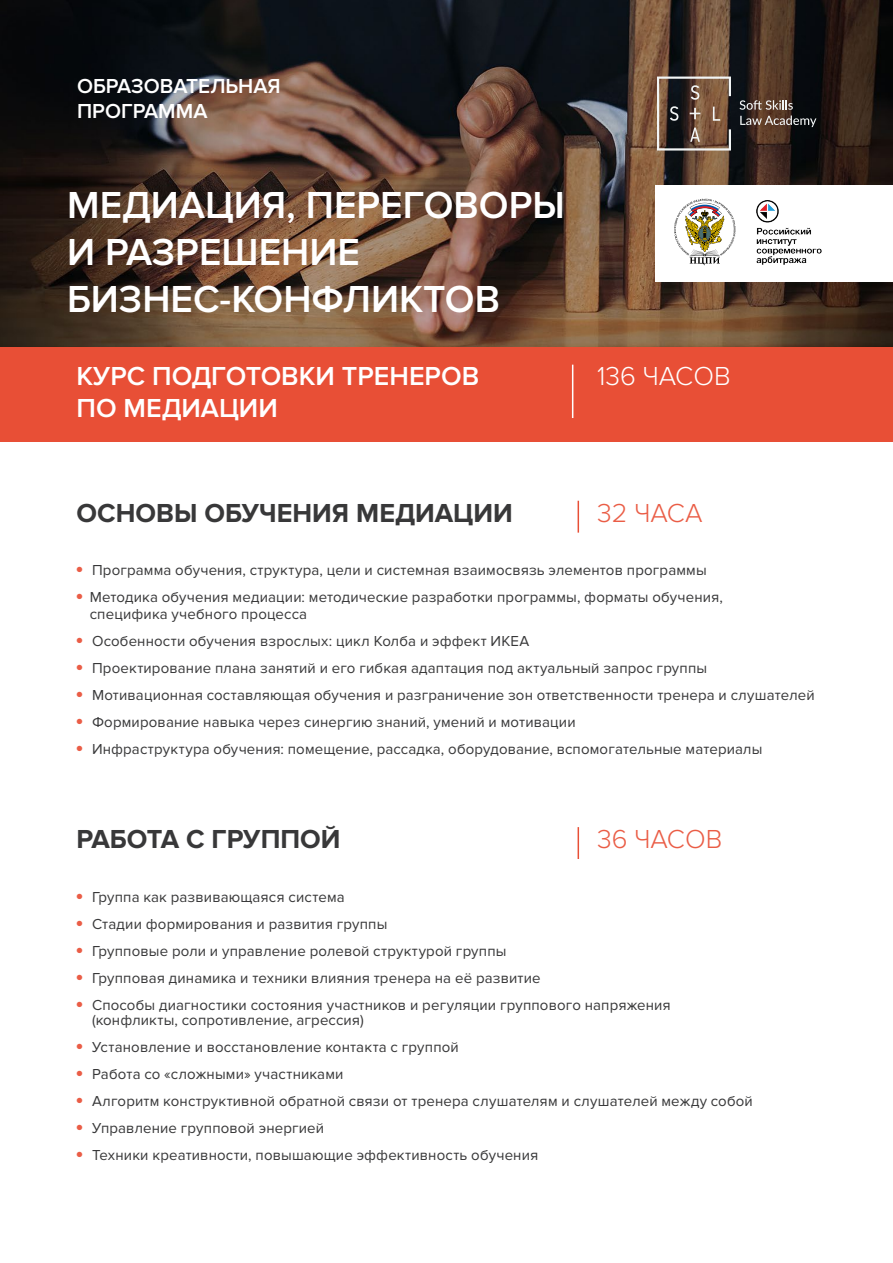
<style>
.page{position:relative;width:893px;height:1263px;background:#fff}
.page>*{position:absolute;margin:0;border:0;box-sizing:border-box;transform-origin:0 0}
.t1{font:600 39px/46.8px "Proxima Nova";color:#fff}
.t2{font:700 27px "Proxima Nova";color:#383839}
.t3{font:600 27px/32.4px "Proxima Nova";color:#fff}
.t4{font:300 27px "Proxima Nova";color:#ea5d46}
.t5{font:300 27px "Proxima Nova";color:#fff}
.t6{font:600 21px/25.2px "Proxima Nova";color:#fff}
.t7{font:15px/16.5px "Proxima Nova";letter-spacing:.01em;color:#383839}
</style>
<div class="page">
<img style="left:0;top:0;width:893px;height:348px">
<div style="left:656px;top:186px;width:237px;height:96px;background:#fff"></div>
<svg style="left:739px;top:100px;width:54px;height:10px"></svg>
<svg style="left:740px;top:116px;width:76px;height:11px"></svg>
<svg style="left:657px;top:77px;width:74px;height:74px"></svg>
<img style="left:757px;top:201px;width:64px;height:64px">
<svg style="left:674px;top:199px;width:62px;height:66px"></svg>
<div style="left:0;top:348px;width:893px;height:94px;background:#e84f36"></div>
<hr style="left:578px;top:501px;width:1px;height:32px;background:#e84f36">
<hr style="left:578px;top:827px;width:1px;height:32px;background:#e84f36">
<hr style="left:572px;top:365px;width:1px;height:53px;background:#fff">
<h3 class="t6" style="left:77px;top:74px;width:205px">ОБРАЗОВАТЕЛЬНАЯ<br>ПРОГРАММА</h3>
<h1 class="t1" style="left:67px;top:183px;width:499px">МЕДИАЦИЯ, ПЕРЕГОВОРЫ<br>И РАЗРЕШЕНИЕ<br>БИЗНЕС-КОНФЛИКТОВ</h1>
<h2 class="t3" style="left:77px;top:360px;width:404px">КУРС ПОДГОТОВКИ ТРЕНЕРОВ<br>ПО МЕДИАЦИИ</h2>
<h2 class="t5" style="left:597px;top:360px;width:135px">136 ЧАСОВ</h2>
<h2 class="t2" style="left:77px;top:497px;width:438px">ОСНОВЫ ОБУЧЕНИЯ МЕДИАЦИИ</h2>
<h2 class="t4" style="left:597px;top:498px;width:107px">32 ЧАСА</h2>
<p class="t7" style="left:77px;top:562px;width:632px"><sup>●</sup> Программа обучения, структура, цели и системная взаимосвязь элементов программы</p>
<p class="t7" style="left:90px;top:589px;width:635px;text-indent:-13px"><sup>●</sup> Методика обучения медиации: методические разработки программы, форматы обучения, специфика учебного процесса</p>
<p class="t7" style="left:77px;top:633px;width:454px"><sup>●</sup> Особенности обучения взрослых: цикл Колба и эффект ИКЕА</p>
<p class="t7" style="left:77px;top:660px;width:632px"><sup>●</sup> Проектирование плана занятий и его гибкая адаптация под актуальный запрос группы</p>
<p class="t7" style="left:77px;top:687px;width:740px"><sup>●</sup> Мотивационная составляющая обучения и разграничение зон ответственности тренера и слушателей</p>
<p class="t7" style="left:77px;top:714px;width:501px"><sup>●</sup> Формирование навыка через синергию знаний, умений и мотивации</p>
<p class="t7" style="left:77px;top:741px;width:687px"><sup>●</sup> Инфраструктура обучения: помещение, рассадка, оборудование, вспомогательные материалы</p>
<h2 class="t2" style="left:77px;top:824px;width:265px">РАБОТА С ГРУППОЙ</h2>
<h2 class="t4" style="left:597px;top:824px;width:127px">36 ЧАСОВ</h2>
<p class="t7" style="left:77px;top:889px;width:270px"><sup>●</sup> Группа как развивающаяся система</p>
<p class="t7" style="left:77px;top:916px;width:312px"><sup>●</sup> Стадии формирования и развития группы</p>
<p class="t7" style="left:77px;top:943px;width:431px"><sup>●</sup> Групповые роли и управление ролевой структурой группы</p>
<p class="t7" style="left:77px;top:970px;width:466px"><sup>●</sup> Групповая динамика и техники влияния тренера на её развитие</p>
<p class="t7" style="left:92px;top:997px;width:580px;line-height:15px;text-indent:-16px"><sup>●</sup> Способы диагностики состояния участников и регуляции группового напряжения (конфликты, сопротивление, агрессия)</p>
<p class="t7" style="left:77px;top:1039px;width:384px"><sup>●</sup> Установление и восстановление контакта с группой</p>
<p class="t7" style="left:77px;top:1066px;width:268px"><sup>●</sup> Работа со «сложными» участниками</p>
<p class="t7" style="left:77px;top:1093px;width:678px"><sup>●</sup> Алгоритм конструктивной обратной связи от тренера слушателям и слушателей между собой</p>
<p class="t7" style="left:77px;top:1120px;width:249px"><sup>●</sup> Управление групповой энергией</p>
<p class="t7" style="left:77px;top:1147px;width:463px"><sup>●</sup> Техники креативности, повышающие эффективность обучения</p>
</div>
